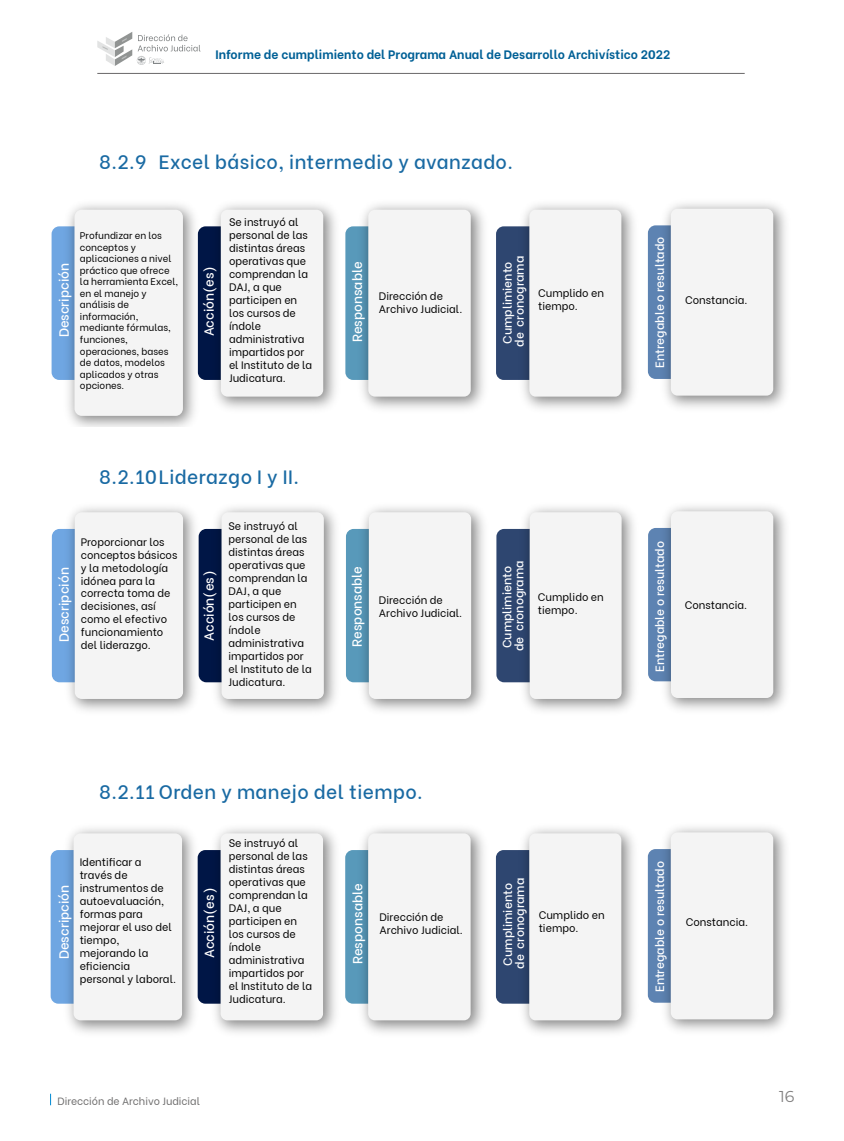
<style>
.page{position:relative;width:844px;height:1141px;background:#fff}
.page>*{position:absolute;margin:0;border:0;box-sizing:border-box;transform-origin:0 0}
.t1{font:500 19.25px "Be Vietnam";letter-spacing:.02em;color:#196aa3}
.t2{font:15.75px "Montserrat";color:#7f7e7e}
.t3{font:500 13.3px "Be Vietnam";color:#fff}
.t4{font:500 13.12px "Be Vietnam";color:#fff}
.t5{font:700 12.25px "Be Vietnam";color:#006096}
.t6{font:500 12.08px/12.1px "Be Vietnam";color:#fff}
.t7{font:10.85px/13px "Be Vietnam";color:#000}
.t8{font:10.5px "Be Vietnam";color:#6e6d6d}
.t9{font:9.62px/11.5px "Be Vietnam";color:#000}
</style>
<div class="page">
<hr style="left:97px;top:73px;width:647px;height:1px;background:#696768">
<svg style="left:97px;top:32px;width:103px;height:34px"></svg>
<div style="left:52px;top:226px;width:84px;height:154px;background:#6fa6e2;border-radius:8px"></div>
<img style="left:59px;top:204px;width:144px;height:222px">
<div style="left:74px;top:210px;width:109px;height:206px;background:#f4f4f4;border-radius:7px"></div>
<div style="left:198px;top:226px;width:84px;height:154px;background:#001646;border-radius:8px"></div>
<img style="left:206px;top:204px;width:130px;height:205px">
<div style="left:221px;top:210px;width:102px;height:187px;background:#f4f4f4;border-radius:7px"></div>
<div style="left:345px;top:226px;width:84px;height:154px;background:#5899ba;border-radius:8px"></div>
<img style="left:352px;top:204px;width:132px;height:205px">
<div style="left:368px;top:210px;width:102px;height:187px;background:#f4f4f4;border-radius:7px"></div>
<div style="left:496px;top:226px;width:84px;height:154px;background:#2e4670;border-radius:8px"></div>
<img style="left:513px;top:204px;width:121px;height:205px">
<div style="left:529px;top:210px;width:92px;height:187px;background:#f4f4f4;border-radius:6px"></div>
<div style="left:647px;top:225px;width:84px;height:154px;background:#5d83b2;border-radius:8px"></div>
<img style="left:655px;top:203px;width:131px;height:205px">
<div style="left:670px;top:209px;width:103px;height:187px;background:#f4f4f4;border-radius:7px"></div>
<div style="left:198px;top:529px;width:84px;height:153px;background:#001646;border-radius:8px"></div>
<img style="left:206px;top:507px;width:130px;height:204px">
<div style="left:221px;top:512px;width:103px;height:187px;background:#f4f4f4;border-radius:7px"></div>
<div style="left:346px;top:529px;width:84px;height:153px;background:#5899ba;border-radius:8px"></div>
<img style="left:353px;top:507px;width:131px;height:204px">
<div style="left:369px;top:512px;width:102px;height:187px;background:#f4f4f4;border-radius:7px"></div>
<div style="left:496px;top:529px;width:84px;height:153px;background:#2e4670;border-radius:8px"></div>
<img style="left:514px;top:507px;width:120px;height:204px">
<div style="left:529px;top:512px;width:92px;height:187px;background:#f4f4f4;border-radius:6px"></div>
<div style="left:648px;top:528px;width:84px;height:153px;background:#5d83b2;border-radius:8px"></div>
<img style="left:655px;top:506px;width:131px;height:204px">
<div style="left:670px;top:511px;width:103px;height:187px;background:#f4f4f4;border-radius:7px"></div>
<div style="left:52px;top:529px;width:84px;height:153px;background:#6fa6e2;border-radius:8px"></div>
<img style="left:59px;top:507px;width:145px;height:204px">
<div style="left:75px;top:512px;width:108px;height:187px;background:#f4f4f4;border-radius:7px"></div>
<div style="left:198px;top:850px;width:84px;height:154px;background:#001646;border-radius:8px"></div>
<img style="left:205px;top:828px;width:131px;height:205px">
<div style="left:220px;top:833px;width:103px;height:187px;background:#f4f4f4;border-radius:7px"></div>
<div style="left:345px;top:850px;width:84px;height:154px;background:#5899ba;border-radius:8px"></div>
<img style="left:352px;top:828px;width:132px;height:205px">
<div style="left:368px;top:833px;width:102px;height:187px;background:#f4f4f4;border-radius:7px"></div>
<div style="left:496px;top:850px;width:84px;height:154px;background:#2e4670;border-radius:8px"></div>
<img style="left:513px;top:828px;width:121px;height:205px">
<div style="left:529px;top:833px;width:92px;height:187px;background:#f4f4f4;border-radius:6px"></div>
<div style="left:647px;top:849px;width:84px;height:154px;background:#5d83b2;border-radius:8px"></div>
<img style="left:655px;top:827px;width:131px;height:204px">
<div style="left:670px;top:832px;width:103px;height:187px;background:#f4f4f4;border-radius:7px"></div>
<div style="left:51px;top:850px;width:84px;height:154px;background:#6fa6e2;border-radius:8px"></div>
<img style="left:58px;top:828px;width:145px;height:205px">
<div style="left:74px;top:833px;width:108px;height:187px;background:#f4f4f4;border-radius:7px"></div>
<p class="t5" style="left:215px;top:45px;width:456px">Informe de cumplimiento del Programa Anual de Desarrollo Archivístico 2022</p>
<p class="t1" style="left:99px;top:146px;width:415px">8.2.9 Excel básico, intermedio y avanzado.</p>
<p class="t7" style="left:229px;top:214px;width:85px">Se instruyó al personal de las distintas áreas operativas que comprendan la<br>DAJ, a que participen en los cursos de índole administrativa impartidos por el Instituto de la<br>Judicatura.</p>
<p class="t9" style="left:80px;top:229px;width:100px">Profundizar en los conceptos y aplicaciones a nivel práctico que ofrece la herramienta Excel, en el manejo y análisis de información, mediante fórmulas, funciones, operaciones, bases de datos, modelos aplicados y otras opciones.</p>
<p class="t3" style="left:53px;top:337px;width:76px;rotate:-90deg">Descripción</p>
<p class="t3" style="left:198px;top:336px;width:72px;rotate:-90deg">Acción(es)</p>
<p class="t3" style="left:346px;top:342px;width:83px;rotate:-90deg">Responsable</p>
<p class="t6" style="left:500px;top:347px;width:92px;rotate:-90deg">Cumplimiento de cronograma</p>
<p class="t7" style="left:379px;top:288px;width:85px">Dirección de<br>Archivo Judicial.</p>
<p class="t7" style="left:538px;top:286px;width:67px">Cumplido en tiempo.</p>
<p class="t1" style="left:99px;top:461px;width:201px">8.2.10Liderazgo I y II.</p>
<p class="t7" style="left:228px;top:519px;width:85px">Se instruyó al personal de las distintas áreas operativas que comprendan la<br>DAJ, a que participen en los cursos de índole administrativa impartidos por el Instituto de la<br>Judicatura.</p>
<p class="t7" style="left:81px;top:534px;width:98px">Proporcionar los conceptos básicos y la metodología idónea para la correcta toma de decisiones, así como el efectivo funcionamiento del liderazgo.</p>
<p class="t4" style="left:53px;top:642px;width:76px;rotate:-90deg">Descripción</p>
<p class="t4" style="left:198px;top:641px;width:72px;rotate:-90deg">Acción(es)</p>
<p class="t4" style="left:346px;top:647px;width:83px;rotate:-90deg">Responsable</p>
<p class="t6" style="left:499px;top:651px;width:92px;rotate:-90deg">Cumplimiento de cronograma</p>
<p class="t7" style="left:379px;top:592px;width:85px">Dirección de<br>Archivo Judicial.</p>
<p class="t7" style="left:538px;top:590px;width:67px">Cumplido en tiempo.</p>
<p class="t1" style="left:99px;top:776px;width:325px">8.2.11 Orden y manejo del tiempo.</p>
<p class="t7" style="left:229px;top:836px;width:85px">Se instruyó al personal de las distintas áreas operativas que comprendan la<br>DAJ, a que participen en los cursos de índole administrativa impartidos por el Instituto de la<br>Judicatura.</p>
<p class="t7" style="left:80px;top:855px;width:98px">Identificar a través de instrumentos de autoevaluación, formas para mejorar el uso del tiempo, mejorando la eficiencia personal y laboral.</p>
<p class="t3" style="left:53px;top:959px;width:76px;rotate:-90deg">Descripción</p>
<p class="t3" style="left:198px;top:958px;width:72px;rotate:-90deg">Acción(es)</p>
<p class="t3" style="left:346px;top:964px;width:83px;rotate:-90deg">Responsable</p>
<p class="t6" style="left:500px;top:968px;width:92px;rotate:-90deg">Cumplimiento de cronograma</p>
<p class="t7" style="left:379px;top:910px;width:85px">Dirección de<br>Archivo Judicial.</p>
<p class="t7" style="left:538px;top:907px;width:67px">Cumplido en tiempo.</p>
<p class="t6" style="left:652px;top:368px;width:133px;rotate:-90deg">Entregable o resultado</p>
<p class="t7" style="left:685px;top:293px;width:64px">Constancia.</p>
<p class="t6" style="left:652px;top:672px;width:132px;rotate:-90deg">Entregable o resultado</p>
<p class="t7" style="left:684px;top:597px;width:64px">Constancia.</p>
<p class="t6" style="left:652px;top:992px;width:133px;rotate:-90deg">Entregable o resultado</p>
<p class="t7" style="left:685px;top:914px;width:64px">Constancia.</p>
<p class="t8" style="left:58px;top:1092px;width:144px">Dirección de Archivo Judicial</p>
<h2 class="t2" style="left:778px;top:1086px;width:17px">16</h2>
</div>
